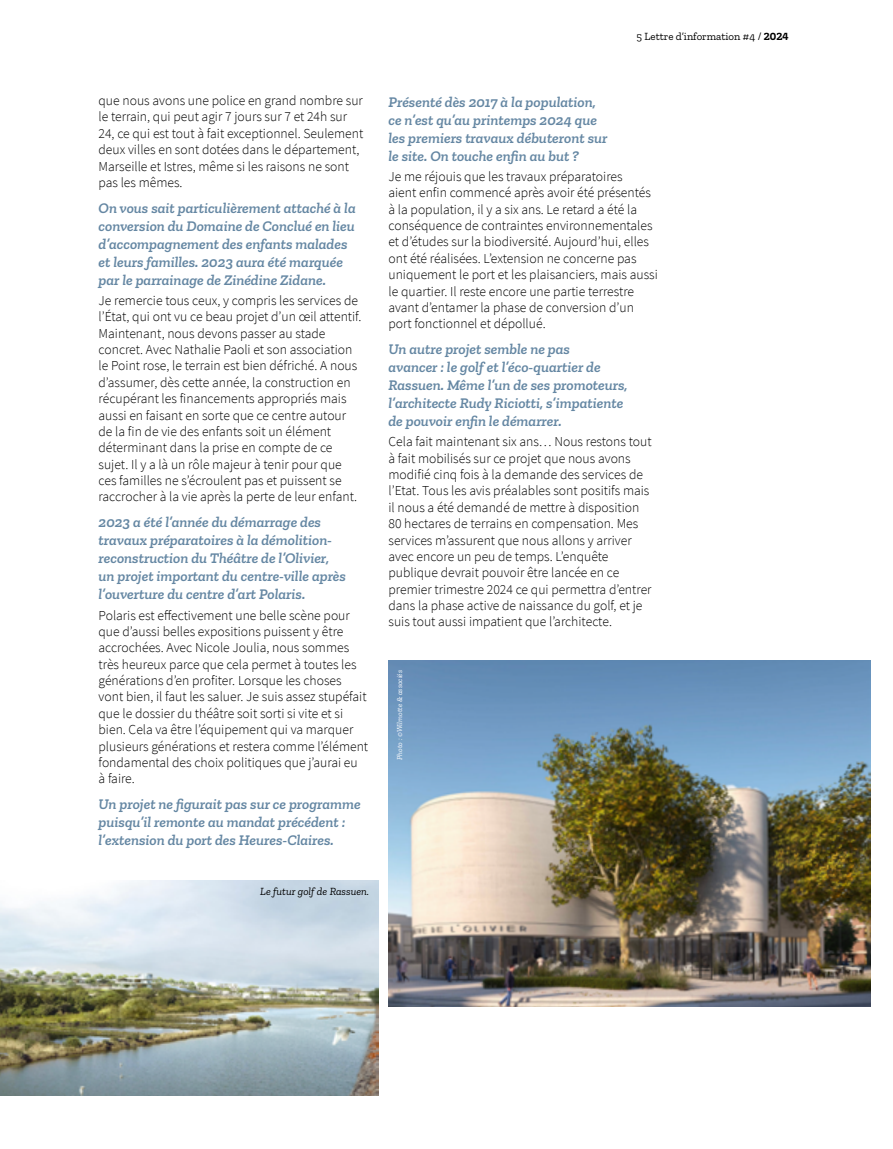
<style>
.page{position:relative;width:893px;height:1149px;background:#fff}
.page>*{position:absolute;margin:0;border:0;box-sizing:border-box;transform-origin:0 0}
.t1{font:italic 600 15px/18px "Zilla Slab";color:#6587a3}
.t2{font:300 13.65px/16.4px "Source Sans Pro";color:#000}
.t3{font:10.95px "Zilla Slab";color:#000}
.t4{font:italic 10.95px "Zilla Slab";color:#000}
.t5{font:italic 7.5px "Zilla Slab";color:#fff}
.s1{font-weight:700}
</style>
<div class="page">
<img style="left:0;top:880px;width:379px;height:215px">
<img style="left:388px;top:660px;width:482px;height:346px">
<p class="t3" style="left:636px;top:30px;width:154px">5 Lettre d’information #4 / <span class="s1">2024</span></p>
<p class="t2" style="left:99px;top:92px;width:266px">que nous avons une police en grand nombre sur le terrain, qui peut agir 7 jours sur 7 et 24h sur 24, ce qui est tout à fait exceptionnel. Seulement deux villes en sont dotées dans le département, Marseille et Istres, même si les raisons ne sont pas les mêmes.</p>
<p class="t1" style="left:99px;top:199px;width:259px">On vous sait particulièrement attaché à la conversion du Domaine de Conclué en lieu d’accompagnement des enfants malades et leurs familles. 2023 aura été marquée par le parrainage de Zinédine Zidane.</p>
<p class="t2" style="left:99px;top:292px;width:264px">Je remercie tous ceux, y compris les services de l’État, qui ont vu ce beau projet d’un œil attentif.<br>Maintenant, nous devons passer au stade concret. Avec Nathalie Paoli et son association le Point rose, le terrain est bien défriché. A nous d’assumer, dès cette année, la construction en récupérant les financements appropriés mais aussi en faisant en sorte que ce centre autour de la fin de vie des enfants soit un élément déterminant dans la prise en compte de ce sujet. Il y a là un rôle majeur à tenir pour que ces familles ne s’écroulent pas et puissent se raccrocher à la vie après la perte de leur enfant.</p>
<p class="t1" style="left:99px;top:513px;width:249px">2023 a été l’année du démarrage des travaux préparatoires à la démolition&shy;reconstruction du Théâtre de l’Olivier, un projet important du centre-ville après l’ouverture du centre d’art Polaris.</p>
<p class="t2" style="left:99px;top:606px;width:271px">Polaris est effectivement une belle scène pour que d’aussi belles expositions puissent y être accrochées. Avec Nicole Joulia, nous sommes très heureux parce que cela permet à toutes les générations d’en profiter. Lorsque les choses vont bien, il faut les saluer. Je suis assez stupéfait que le dossier du théâtre soit sorti si vite et si bien. Cela va être l’équipement qui va marquer plusieurs générations et restera comme l’élément fondamental des choix politiques que j’aurai eu<br>à faire.</p>
<p class="t1" style="left:99px;top:794px;width:264px">Un projet ne figurait pas sur ce programme puisqu’il remonte au mandat précédent : l’extension du port des Heures-Claires.</p>
<p class="t4" style="left:260px;top:885px;width:110px">Le futur golf de Rassuen.</p>
<p class="t1" style="left:388px;top:93px;width:220px">Présenté dès 2017 à la population, ce n’est qu’au printemps 2024 que les premiers travaux débuteront sur le site. On touche enfin au but ?</p>
<p class="t2" style="left:388px;top:168px;width:271px">Je me réjouis que les travaux préparatoires<br>aient enfin commencé après avoir été présentés à la population, il y a six ans. Le retard a été la conséquence de contraintes environnementales et d’études sur la biodiversité. Aujourd’hui, elles ont été réalisées. L’extension ne concerne pas uniquement le port et les plaisanciers, mais aussi le quartier. Il reste encore une partie terrestre avant d’entamer la phase de conversion d’un port fonctionnel et dépollué.</p>
<p class="t1" style="left:388px;top:340px;width:241px">Un autre projet semble ne pas<br>avancer : le golf et l’éco-quartier de Rassuen. Même l’un de ses promoteurs, l’architecte Rudy Riciotti, s’impatiente de pouvoir enfin le démarrer.</p>
<p class="t2" style="left:388px;top:433px;width:265px">Cela fait maintenant six ans… Nous restons tout à fait mobilisés sur ce projet que nous avons modifié cinq fois à la demande des services de l’Etat. Tous les avis préalables sont positifs mais il nous a été demandé de mettre à disposition 80 hectares de terrains en compensation. Mes services m’assurent que nous allons y arriver avec encore un peu de temps. L’enquête publique devrait pouvoir être lancée en ce premier trimestre 2024 ce qui permettra d’entrer dans la phase active de naissance du golf, et je suis tout aussi impatient que l’architecte.</p>
<p class="t5" style="left:395px;top:759px;width:91px;rotate:-90deg">Photo : ©Wilmotte &amp; associés</p>
</div>
